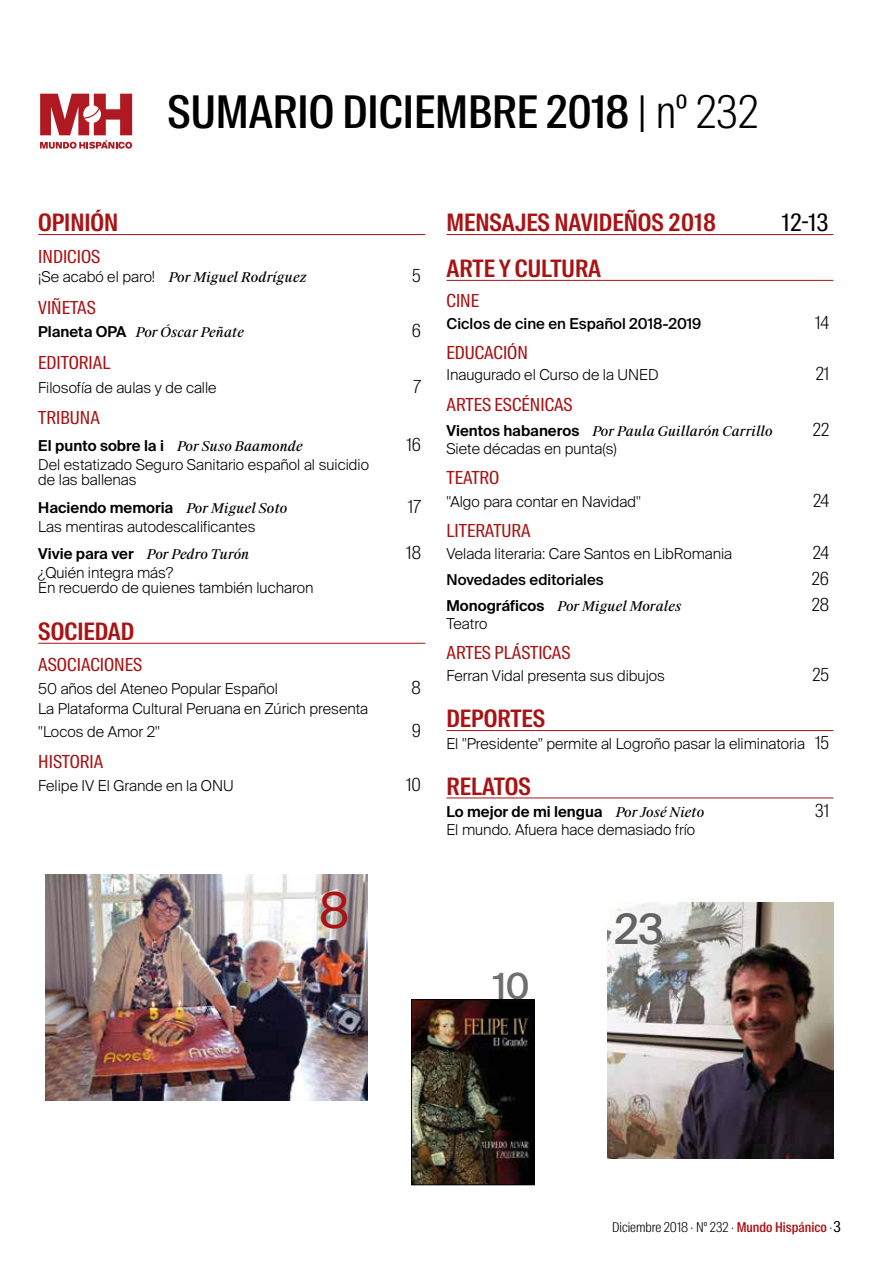
<style>
.page{position:relative;width:893px;height:1263px;background:#fff}
.page>*{position:absolute;margin:0;border:0;box-sizing:border-box;transform-origin:0 0}
.t1{font:49.5px "Suisse Intl";color:#a91314}
.t2{font:500 45px "Suisse Intl Cond";color:#000}
.t3{font:500 42px "Suisse Intl";color:#646363}
.t4{font:500 36px "Suisse Intl";color:#706f6f}
.t5{font:600 24px "Suisse Intl Cond";color:#a91314}
.t6{font:24px "Suisse Intl Cond";color:#000}
.t7{font:18px "Suisse Intl Cond";color:#a91314}
.t8{font:300 18px "Suisse Intl Cond";color:#000}
.t9{font:300 15px/14.9px "Suisse Intl";color:#000}
.t10{font:600 15px "Suisse Intl";color:#000}
.t11{font:500 15px "Suisse Intl";color:#000}
.t12{font:italic 13.5px "Suisse Works";color:#000}
.t13{font:300 13.5px "Suisse Intl Cond";color:#000}
.s1{font-weight:300}
.s2{font-family:"Suisse Intl";font-weight:300;font-style:normal;font-size:15px}
.s3{font-family:"Suisse Intl";font-weight:600;font-style:normal;font-size:15px}
.s4{font-family:"Suisse Works";font-weight:400;font-style:italic;font-size:13.5px}
.s5{font-family:"Suisse Intl Cond";font-size:18px}
.s6{font-weight:500;color:#a91314}
.s7{font-weight:400;font-size:15px}
</style>
<div class="page">
<img style="left:607px;top:902px;width:226px;height:257px">
<svg style="left:40px;top:94px;width:92px;height:55px"></svg>
<hr style="left:38px;top:234px;width:387px;height:1px;background:#a91314">
<hr style="left:38px;top:643px;width:387px;height:1px;background:#a91314">
<hr style="left:446px;top:234px;width:387px;height:1px;background:#a91314">
<hr style="left:446px;top:280px;width:387px;height:1px;background:#a91314">
<hr style="left:446px;top:730px;width:387px;height:1px;background:#a91314">
<hr style="left:446px;top:797px;width:387px;height:1px;background:#a91314">
<img style="left:45px;top:875px;width:323px;height:226px">
<img style="left:413px;top:1001px;width:120px;height:182px">
<div style="left:411px;top:999px;width:124px;height:186px;border:1px solid #000"></div>
<h2 class="t2" style="left:168px;top:86px;width:592px">SUMARIO DICIEMBRE 2018 <span class="s1">| nº 232</span></h2>
<h3 class="t5" style="left:38px;top:209px;width:82px">OPINIÓN</h3>
<p class="t7" style="left:38px;top:246px;width:64px">INDICIOS</p>
<p class="t12" style="left:38px;top:269px;width:270px"><span class="s2">¡Se acabó el paro!</span> Por Miguel Rodríguez</p>
<p class="t8" style="left:412px;top:265px;width:10px">5</p>
<p class="t7" style="left:38px;top:297px;width:59px">VIÑETAS</p>
<p class="t12" style="left:38px;top:324px;width:207px"><span class="s3">Planeta OPA</span> Por Óscar Peñate</p>
<p class="t8" style="left:412px;top:321px;width:11px">6</p>
<p class="t7" style="left:38px;top:352px;width:74px">EDITORIAL</p>
<p class="t9" style="left:38px;top:380px;width:180px">Filosofía de aulas y de calle</p>
<p class="t8" style="left:413px;top:376px;width:9px">7</p>
<p class="t7" style="left:38px;top:407px;width:63px">TRIBUNA</p>
<p class="t10" style="left:38px;top:437px;width:266px">El punto sobre la i <span class="s4">Por Suso Baamonde</span></p>
<p class="t8" style="left:406px;top:435px;width:16px">16</p>
<p class="t9" style="left:38px;top:458px;width:332px">Del estatizado Seguro Sanitario español al suicidio de las ballenas</p>
<p class="t10" style="left:38px;top:499px;width:251px">Haciendo memoria <span class="s4">Por Miguel Soto</span></p>
<p class="t8" style="left:408px;top:496px;width:14px">17</p>
<p class="t9" style="left:38px;top:519px;width:219px">Las mentiras autodescalificantes</p>
<p class="t12" style="left:38px;top:545px;width:213px"><span class="s3">Vivie para ver</span> Por Pedro Turón</p>
<p class="t8" style="left:406px;top:542px;width:16px">18</p>
<p class="t9" style="left:38px;top:565px;width:277px">¿Quién integra más?<br>En recuerdo de quienes también lucharon</p>
<h3 class="t5" style="left:38px;top:617px;width:98px">SOCIEDAD</h3>
<p class="t7" style="left:38px;top:654px;width:105px">ASOCIACIONES</p>
<p class="t9" style="left:38px;top:682px;width:241px">50 años del Ateneo Popular Español</p>
<p class="t8" style="left:412px;top:677px;width:11px">8</p>
<p class="t9" style="left:38px;top:697px;width:331px;line-height:23px">La Plataforma Cultural Peruana en Zúrich presenta "Locos de Amor 2"</p>
<p class="t8" style="left:412px;top:720px;width:11px">9</p>
<p class="t7" style="left:38px;top:751px;width:67px">HISTORIA</p>
<p class="t9" style="left:38px;top:778px;width:197px">Felipe IV El Grande en la ONU</p>
<p class="t8" style="left:406px;top:774px;width:16px">10</p>
<h1 class="t1" style="left:319px;top:881px;width:32px">8</h1>
<h3 class="t5" style="left:446px;top:209px;width:271px">MENSAJES NAVIDEÑOS 2018</h3>
<h3 class="t6" style="left:782px;top:209px;width:49px">12-13</h3>
<h3 class="t5" style="left:446px;top:255px;width:156px">ARTE Y CULTURA</h3>
<p class="t7" style="left:446px;top:290px;width:34px">CINE</p>
<p class="t11" style="left:446px;top:315px;width:256px">Ciclos de cine en Español 2018-2019</p>
<p class="t8" style="left:815px;top:312px;width:16px">14</p>
<p class="t7" style="left:446px;top:342px;width:83px">EDUCACIÓN</p>
<p class="t9" style="left:446px;top:368px;width:213px">Inaugurado el Curso de la UNED</p>
<p class="t8" style="left:816px;top:364px;width:15px">21</p>
<p class="t7" style="left:446px;top:394px;width:128px">ARTES ESCÉNICAS</p>
<p class="t12" style="left:446px;top:423px;width:328px"><span class="s3">Vientos habaneros</span> Por Paula Guillarón Carrillo</p>
<p class="t8" style="left:813px;top:420px;width:18px">22</p>
<p class="t9" style="left:446px;top:441px;width:172px">Siete décadas en punta(s)</p>
<p class="t7" style="left:446px;top:467px;width:54px">TEATRO</p>
<p class="t9" style="left:446px;top:494px;width:196px">"Algo para contar en Navidad"</p>
<p class="t8" style="left:813px;top:490px;width:18px">24</p>
<p class="t7" style="left:446px;top:520px;width:86px">LITERATURA</p>
<p class="t9" style="left:446px;top:547px;width:287px">Velada literaria: Care Santos en LibRomania</p>
<p class="t8" style="left:813px;top:542px;width:18px">24</p>
<p class="t11" style="left:446px;top:571px;width:159px">Novedades editoriales</p>
<p class="t8" style="left:812px;top:568px;width:19px">26</p>
<p class="t12" style="left:446px;top:598px;width:236px"><span class="s3">Monográficos</span> Por Miguel Morales</p>
<p class="t8" style="left:812px;top:594px;width:19px">28</p>
<p class="t9" style="left:446px;top:616px;width:42px">Teatro</p>
<p class="t7" style="left:446px;top:642px;width:126px">ARTES PLÁSTICAS</p>
<p class="t9" style="left:446px;top:669px;width:220px">Ferran Vidal presenta sus dibujos</p>
<p class="t8" style="left:812px;top:665px;width:18px">25</p>
<h3 class="t5" style="left:446px;top:705px;width:100px">DEPORTES</h3>
<p class="t9" style="left:446px;top:736px;width:384px">El "Presidente" permite al Logroño pasar la eliminatoria <span class="s5">15</span></p>
<h3 class="t5" style="left:446px;top:772px;width:86px">RELATOS</h3>
<p class="t10" style="left:446px;top:803px;width:259px">Lo mejor de mi lengua <span class="s4">Por José Nieto</span></p>
<p class="t8" style="left:815px;top:800px;width:16px">31</p>
<p class="t9" style="left:446px;top:822px;width:250px">El mundo. Afuera hace demasiado frío</p>
<h3 class="t4" style="left:493px;top:966px;width:38px">10</h3>
<h3 class="t3" style="left:614px;top:905px;width:51px">23</h3>
<p class="t13" style="left:612px;top:1219px;width:230px">Diciembre 2018 · Nº 232 · <span class="s6">Mundo Hispánico</span> ·<span class="s7">3</span></p>
</div>
